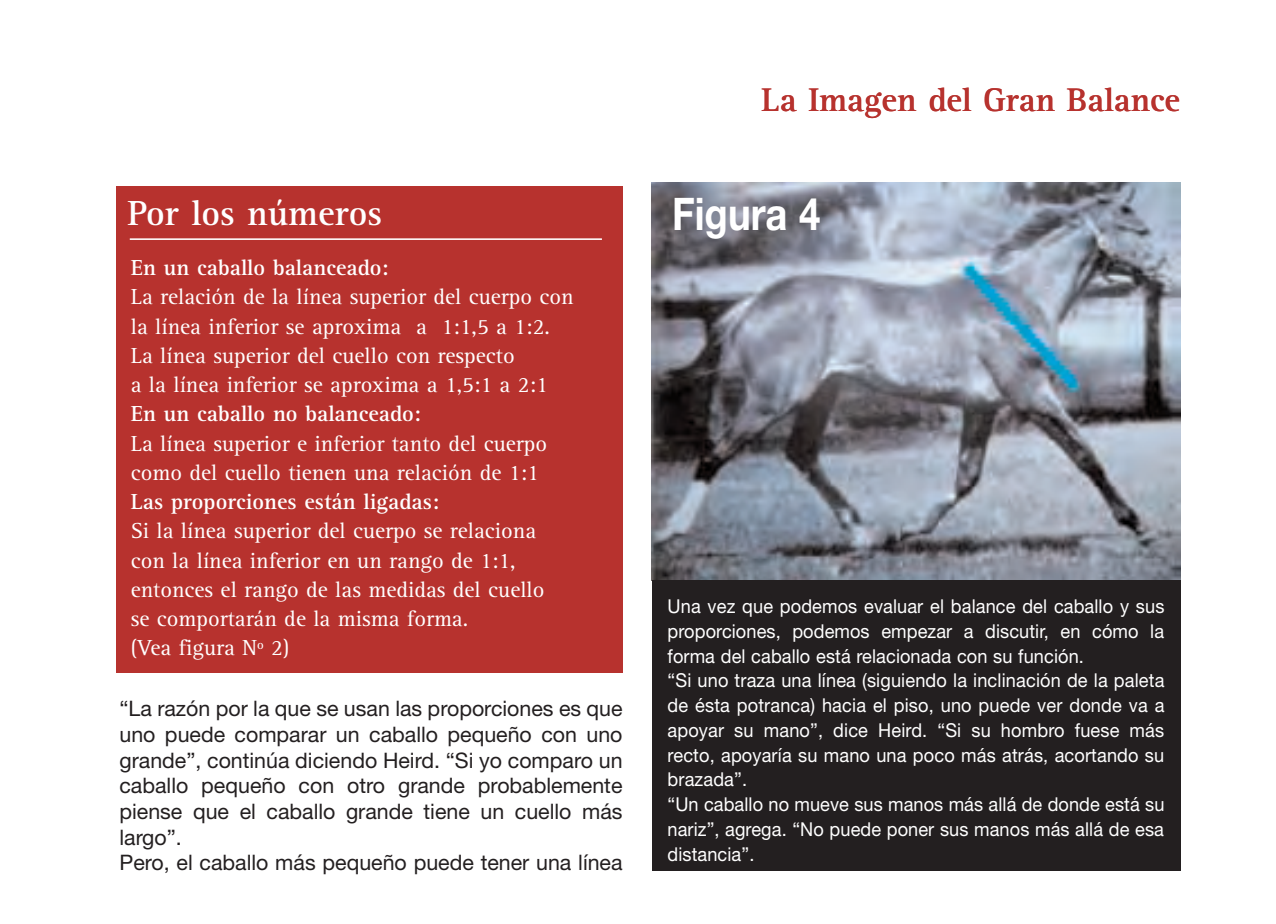
<style>
.page{position:relative;width:1276px;height:924px;background:#fff}
.page>*{position:absolute;margin:0;border:0;box-sizing:border-box;transform-origin:0 0}
.t1{font:700 45px "Helvetica Neue";color:#fff;scale:.85 1}
.t2{font:700 36px "Rotis Serif";color:#fff}
.t3{font:700 33.75px "Rotis Serif";color:#b7322e}
.t4{font:22.5px/29.2px "Rotis Serif";color:#fff}
.t5{font:700 22.5px "Rotis Serif";color:#fff}
.t6{font:21.38px/25.7px "Helvetica Neue";color:#231f20}
.t7{font:19.12px/24.8px "Helvetica Neue";letter-spacing:.005em;color:#fff;scale:.95 1}
</style>
<div class="page">
<div style="left:116px;top:186px;width:507px;height:486px;background:#b7322e"></div>
<img style="left:652px;top:183px;width:528px;height:397px">
<div style="left:652px;top:580px;width:528px;height:290px;background:#231f20"></div>
<hr style="left:130px;top:238px;width:472px;height:2px;background:#fff">
<h3 class="t3" style="left:761px;top:88px;width:420px">La Imagen del Gran Balance</h3>
<h2 class="t2" style="left:128px;top:201px;width:256px">Por los números</h2>
<h1 class="t1" style="left:672px;top:198px;width:176px">Figura 4</h1>
<p class="t5" style="left:131px;top:260px;width:259px">En un caballo balanceado:</p>
<p class="t4" style="left:131px;top:284px;width:444px">La relación de la línea superior del cuerpo con la línea inferior se aproxima a 1:1,5 a 1:2.<br>La línea superior del cuello con respecto<br>a la línea inferior se aproxima a 1,5:1 a 2:1</p>
<p class="t5" style="left:131px;top:406px;width:292px">En un caballo no balanceado:</p>
<p class="t4" style="left:131px;top:431px;width:418px">La línea superior e inferior tanto del cuerpo como del cuello tienen una relación de 1:1</p>
<p class="t5" style="left:131px;top:494px;width:310px">Las proporciones están ligadas:</p>
<p class="t4" style="left:131px;top:518px;width:415px">Si la línea superior del cuerpo se relaciona con la línea inferior en un rango de 1:1, entonces el rango de las medidas del cuello se comportarán de la misma forma.<br>(Vea figura Nº 2)</p>
<p class="t6" style="left:119px;top:698px;width:505px">“La razón por la que se usan las proporciones es que uno puede comparar un caballo pequeño con uno grande”, continúa diciendo Heird. “Si yo comparo un caballo pequeño con otro grande probablemente piense que el caballo grande tiene un cuello más largo”.<br>Pero, el caballo más pequeño puede tener una línea</p>
<p class="t7" style="left:667px;top:596px;width:524px">Una vez que podemos evaluar el balance del caballo y sus proporciones, podemos empezar a discutir, en cómo la forma del caballo está relacionada con su función.<br>“Si uno traza una línea (siguiendo la inclinación de la paleta de ésta potranca) hacia el piso, uno puede ver donde va a apoyar su mano”, dice Heird. “Si su hombro fuese más recto, apoyaría su mano una poco más atrás, acortando su brazada”.<br>“Un caballo no mueve sus manos más allá de donde está su nariz”, agrega. “No puede poner sus manos más allá de esa distancia”.</p>
</div>
